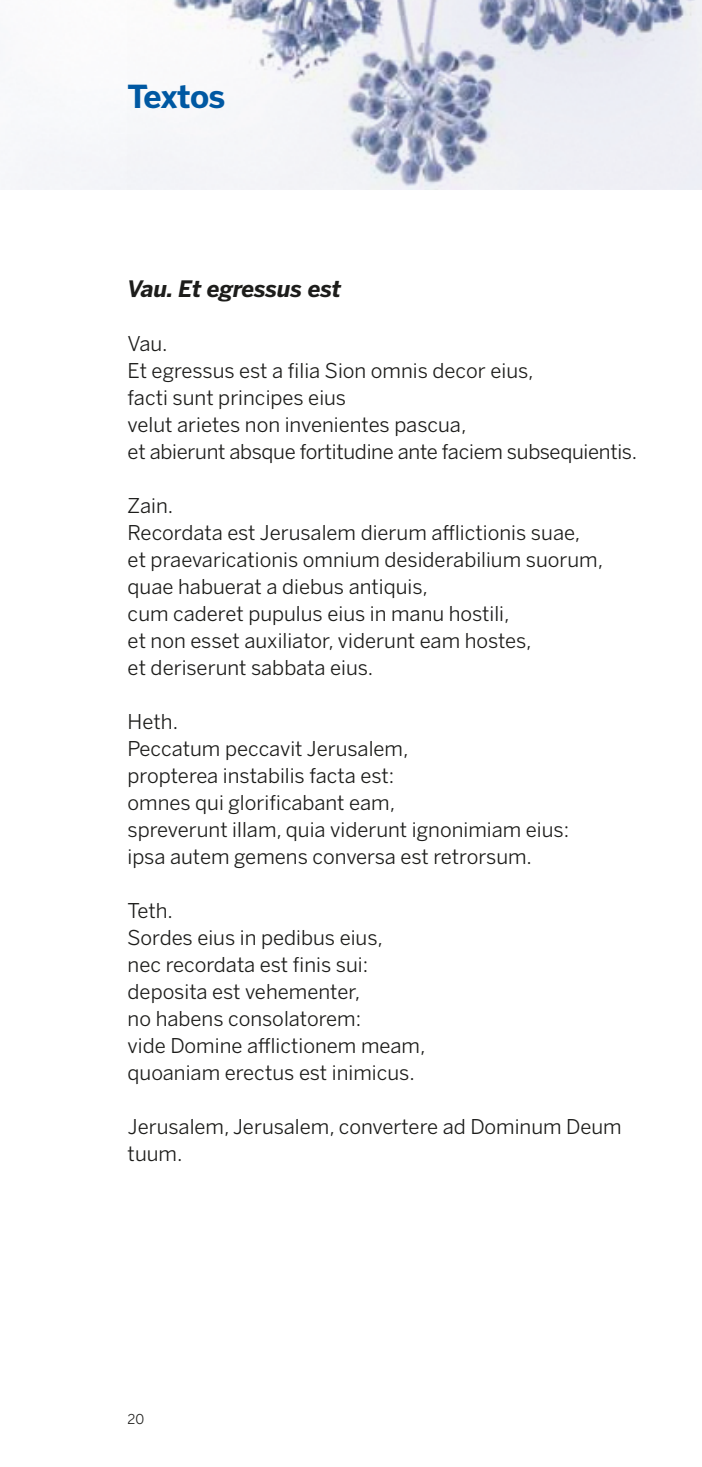
<style>
.page{position:relative;width:702px;height:1467px;background:#fff}
.page>*{position:absolute;margin:0;border:0;box-sizing:border-box;transform-origin:0 0}
.t1{font:700 31.5px "Benton Sans BBVA";letter-spacing:-.025em;color:#0059a3}
.t2{font:italic 700 22.5px "Benton Sans BBVA";letter-spacing:-.02em;color:#1d1d1b}
.t3{font:20.25px/27px "Benton Sans BBVA";color:#1d1d1b}
.t4{font:13.5px "Benton Sans BBVA";color:#1d1d1b}
</style>
<div class="page">
<img style="left:128px;top:0;width:574px;height:189px">
<h1 class="t1" style="left:128px;top:77px;width:99px">Textos</h1>
<p class="t2" style="left:128px;top:275px;width:215px">Vau. Et egressus est</p>
<p class="t3" style="left:128px;top:330px;width:511px">Vau.<br>Et egressus est a filia Sion omnis decor eius,<br>facti sunt principes eius<br>velut arietes non invenientes pascua,<br>et abierunt absque fortitudine ante faciem subsequientis.</p>
<p class="t3" style="left:128px;top:492px;width:477px">Zain.<br>Recordata est Jerusalem dierum afflictionis suae, et praevaricationis omnium desiderabilium suorum, quae habuerat a diebus antiquis,<br>cum caderet pupulus eius in manu hostili,<br>et non esset auxiliator, viderunt eam hostes,<br>et deriserunt sabbata eius.</p>
<p class="t3" style="left:128px;top:708px;width:443px">Heth.<br>Peccatum peccavit Jerusalem,<br>propterea instabilis facta est:<br>omnes qui glorificabant eam,<br>spreverunt illam, quia viderunt ignonimiam eius: ipsa autem gemens conversa est retrorsum.</p>
<p class="t3" style="left:128px;top:897px;width:299px">Teth.<br>Sordes eius in pedibus eius,<br>nec recordata est finis sui: deposita est vehementer,<br>no habens consolatorem:<br>vide Domine afflictionem meam, quoaniam erectus est inimicus.</p>
<p class="t3" style="left:128px;top:1113px;width:495px">Jerusalem, Jerusalem, convertere ad Dominum Deum tuum.</p>
<p class="t4" style="left:128px;top:1411px;width:18px">20</p>
</div>
